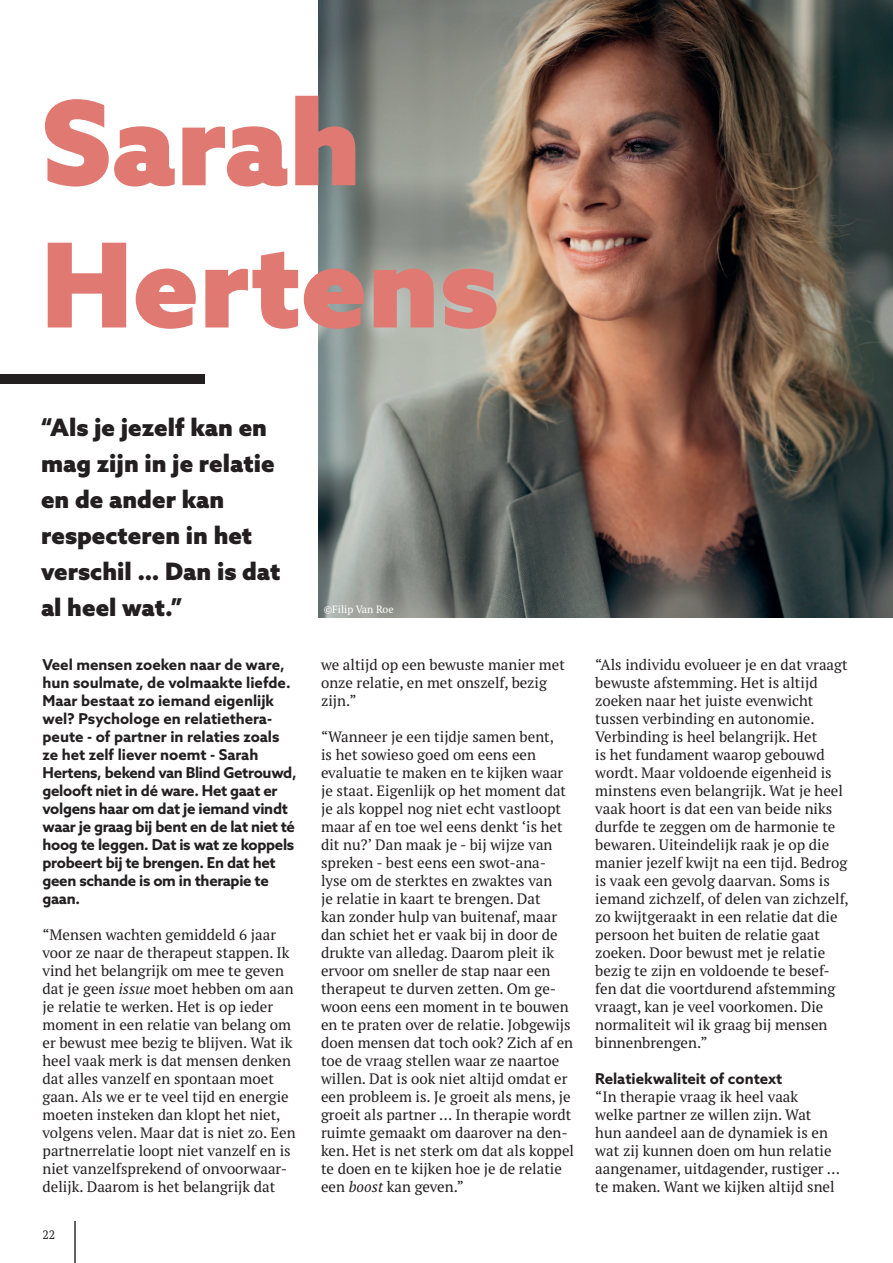
<style>
.page{position:relative;width:893px;height:1263px;background:#fff}
.page>*{position:absolute;margin:0;border:0;box-sizing:border-box;transform-origin:0 0}
.t1{font:900 117.15px/142.2px "Azo Sans";color:#e07972}
.t2{font:900 24px/36px "Azo Sans";color:#231f20}
.t3{font:15px/18px "PT Serif Pro";color:#231f20}
.t4{font:700 15px/18px "Azo Sans";letter-spacing:-.02em;color:#231f20}
.t5{font:700 15px "Azo Sans";color:#231f20}
.t6{font:12px "PT Serif";color:#231f20}
.t7{font:10.5px "PT Serif Pro";color:#fff}
.s1{font-style:italic}
</style>
<div class="page">
<img style="left:319px;top:0;width:574px;height:617px">
<div style="left:0;top:374px;width:205px;height:9px;background:#231f20"></div>
<hr style="left:74px;top:1221px;width:2px;height:42px;background:#616164">
<h1 class="t1" style="left:41px;top:70px;width:459px">Sarah<br>Hertens</h1>
<h2 class="t2" style="left:41px;top:408px;width:241px">“Als je jezelf kan en mag zijn in je relatie en de ander kan respecteren in het verschil … Dan is dat al heel wat.”</h2>
<p class="t4" style="left:43px;top:655px;width:256px">Veel mensen zoeken naar de ware, hun soulmate, de volmaakte liefde.<br>Maar bestaat zo iemand eigenlijk wel? Psychologe en relatiethera&shy;peute - of partner in relaties zoals ze het zelf liever noemt - Sarah<br>Hertens, bekend van Blind Getrouwd, gelooft niet in dé ware. Het gaat er volgens haar om dat je iemand vindt waar je graag bij bent en de lat niet té hoog te leggen. Dat is wat ze koppels probeert bij te brengen. En dat het geen schande is om in therapie te gaan.</p>
<p class="t3" style="left:43px;top:925px;width:255px">“Mensen wachten gemiddeld 6 jaar voor ze naar de therapeut stappen. Ik vind het belangrijk om mee te geven dat je geen <span class="s1">issue</span> moet hebben om aan je relatie te werken. Het is op ieder moment in een relatie van belang om er bewust mee bezig te blijven. Wat ik heel vaak merk is dat mensen denken dat alles vanzelf en spontaan moet gaan. Als we er te veel tijd en energie moeten insteken dan klopt het niet, volgens velen. Maar dat is niet zo. Een partnerrelatie loopt niet vanzelf en is niet vanzelfsprekend of onvoorwaar&shy;delijk. Daarom is het belangrijk dat</p>
<p class="t6" style="left:43px;top:1227px;width:14px">22</p>
<p class="t7" style="left:324px;top:602px;width:71px">©Filip Van Roe</p>
<p class="t3" style="left:321px;top:655px;width:245px">we altijd op een bewuste manier met onze relatie, en met onszelf, bezig zijn.”</p>
<p class="t3" style="left:321px;top:727px;width:254px">“Wanneer je een tijdje samen bent,<br>is het sowieso goed om eens een evaluatie te maken en te kijken waar je staat. Eigenlijk op het moment dat je als koppel nog niet echt vastloopt maar af en toe wel eens denkt ‘is het dit nu?’ Dan maak je - bij wijze van spreken - best eens een swot-ana&shy;lyse om de sterktes en zwaktes van<br>je relatie in kaart te brengen. Dat<br>kan zonder hulp van buitenaf, maar dan schiet het er vaak bij in door de drukte van alledag. Daarom pleit ik ervoor om sneller de stap naar een therapeut te durven zetten. Om ge&shy;woon eens een moment in te bouwen en te praten over de relatie. Jobgewijs doen mensen dat toch ook? Zich af en toe de vraag stellen waar ze naartoe willen. Dat is ook niet altijd omdat er een probleem is. Je groeit als mens, je groeit als partner … In therapie wordt ruimte gemaakt om daarover na den&shy;ken. Het is net sterk om dat als koppel te doen en te kijken hoe je de relatie een <span class="s1">boost</span> kan geven.”</p>
<p class="t3" style="left:595px;top:655px;width:255px">“Als individu evolueer je en dat vraagt bewuste afstemming. Het is altijd zoeken naar het juiste evenwicht tussen verbinding en autonomie.<br>Verbinding is heel belangrijk. Het<br>is het fundament waarop gebouwd wordt. Maar voldoende eigenheid is minstens even belangrijk. Wat je heel vaak hoort is dat een van beide niks durfde te zeggen om de harmonie te bewaren. Uiteindelijk raak je op die manier jezelf kwijt na een tijd. Bedrog is vaak een gevolg daarvan. Soms is iemand zichzelf, of delen van zichzelf, zo kwijtgeraakt in een relatie dat die persoon het buiten de relatie gaat zoeken. Door bewust met je relatie bezig te zijn en voldoende te besef&shy;fen dat die voortdurend afstemming vraagt, kan je veel voorkomen. Die normaliteit wil ik graag bij mensen binnenbrengen.”</p>
<p class="t5" style="left:595px;top:1068px;width:188px">Relatiekwaliteit of context</p>
<p class="t3" style="left:595px;top:1087px;width:246px">“In therapie vraag ik heel vaak<br>welke partner ze willen zijn. Wat hun aandeel aan de dynamiek is en wat zij kunnen doen om hun relatie aangenamer, uitdagender, rustiger … te maken. Want we kijken altijd snel</p>
</div>
